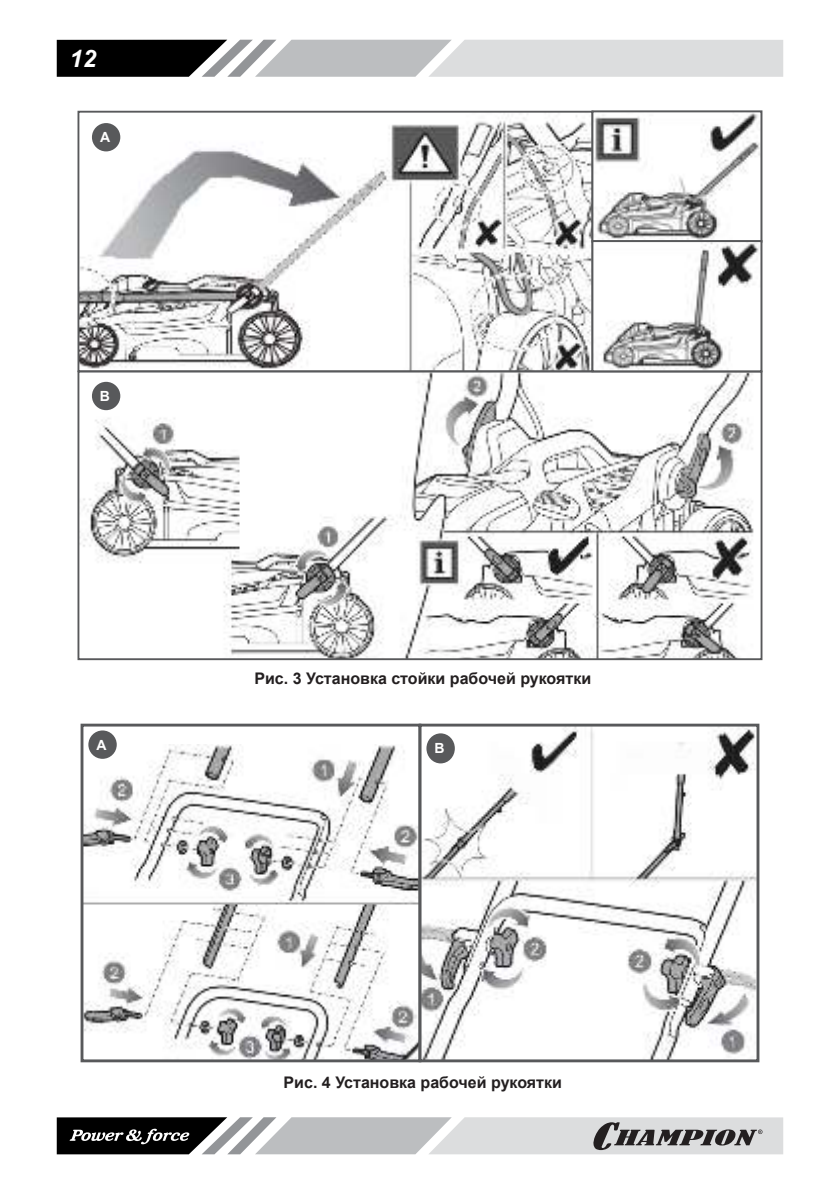
<style>
.page{position:relative;width:840px;height:1191px;background:#fff}
.page>*{position:absolute;margin:0;border:0;box-sizing:border-box;transform-origin:0 0}
.t1{font:italic 700 24px "Arial";color:#fff}
.t2{font:700 16px "Arial";color:#231f20}
.t3{font:700 14px "Arial";color:#fff}
</style>
<div class="page">
<svg style="left:57px;top:40px;width:725px;height:37px;background:#a7a8a9"></svg>
<svg style="left:57px;top:1117px;width:725px;height:37px;background:#a1a1a2"></svg>
<img style="left:84px;top:744px;width:333px;height:314px">
<div style="left:80px;top:723px;width:341px;height:339px;border:3px solid #58595b"></div>
<div style="left:88px;top:730px;width:29px;height:29px;background:#58595b;border-radius:50%"></div>
<img style="left:422px;top:727px;width:333px;height:331px">
<div style="left:418px;top:723px;width:341px;height:339px;border:3px solid #58595b"></div>
<div style="left:426px;top:733px;width:28px;height:30px;background:#58595b;border-radius:50%"></div>
<img style="left:80px;top:373px;width:674px;height:284px">
<div style="left:77px;top:370px;width:685px;height:290px;border:2px solid #58595b"></div>
<svg style="left:80px;top:114px;width:510px;height:255px"></svg>
<div style="left:77px;top:111px;width:516px;height:261px;border:2px solid #58595b"></div>
<svg style="left:594px;top:113px;width:165px;height:127px"></svg>
<div style="left:591px;top:110px;width:171px;height:133px;border:2px solid #58595b"></div>
<svg style="left:602px;top:243px;width:157px;height:126px"></svg>
<div style="left:591px;top:240px;width:171px;height:132px;border:2px solid #58595b"></div>
<div style="left:92px;top:123px;width:28px;height:28px;background:#58595b;border-radius:50%"></div>
<div style="left:92px;top:382px;width:28px;height:28px;background:#58595b;border-radius:50%"></div>
<h1 class="t1" style="left:70px;top:44px;width:28px">12</h1>
<p class="t3" style="left:100px;top:132px;width:12px">A</p>
<p class="t3" style="left:100px;top:391px;width:12px">B</p>
<p class="t2" style="left:254px;top:667px;width:338px">Рис. 3 Установка стойки рабочей рукоятки</p>
<p class="t3" style="left:96px;top:739px;width:12px">A</p>
<p class="t3" style="left:434px;top:743px;width:12px">B</p>
<p class="t2" style="left:283px;top:1070px;width:280px">Рис. 4 Установка рабочей рукоятки</p>
</div>
